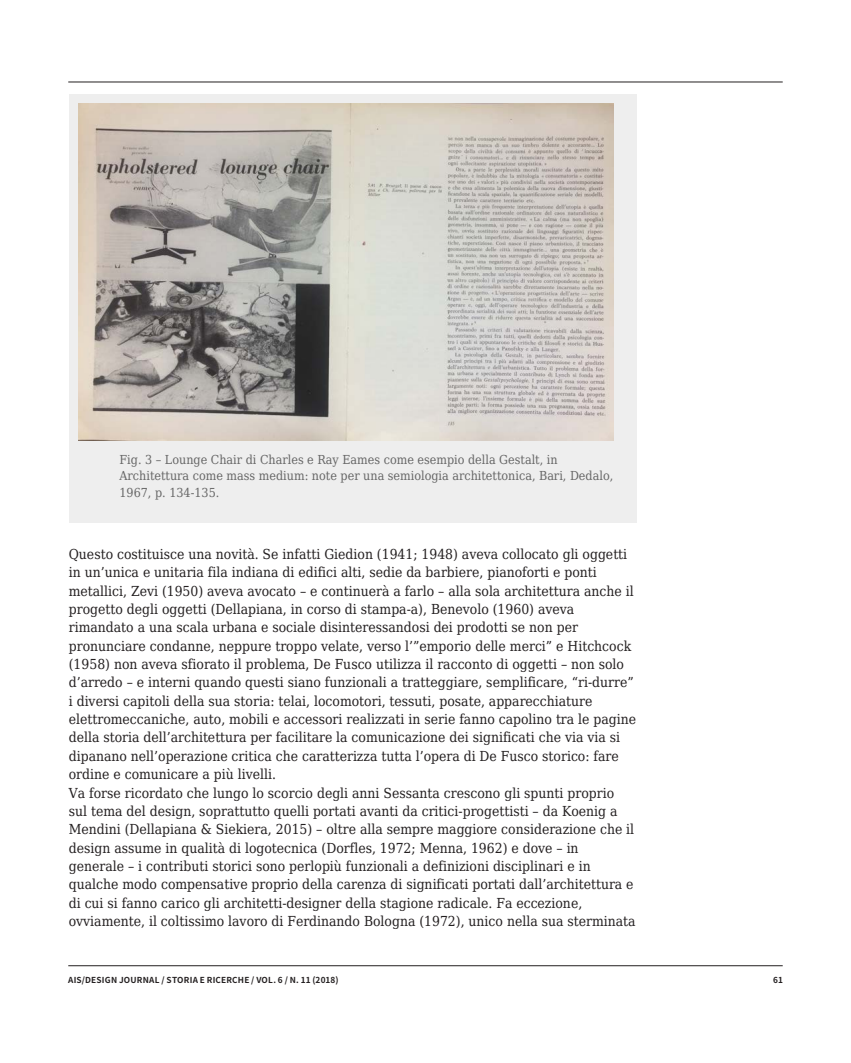
<style>
.page{position:relative;width:851px;height:1063px;background:#fff}
.page>*{position:absolute;margin:0;border:0;box-sizing:border-box;transform-origin:0 0}
.t1{font:13.8px/18.3px "DejaVu Serif Condensed";color:#231f20}
.t2{font:12.45px/16.5px "DejaVu Serif Condensed";color:#666}
.t3{font:700 8.25px "Noto Sans SC";letter-spacing:.025em;color:#231f20}
</style>
<div class="page">
<hr style="left:68px;top:82px;width:714px;height:1px;background:#231f20">
<hr style="left:68px;top:965px;width:714px;height:1px;background:#231f20">
<div style="left:69px;top:94px;width:567px;height:429px;background:#eee"></div>
<img style="left:78px;top:104px;width:535px;height:337px">
<p class="t2" style="left:119px;top:451px;width:495px">Fig. 3 – Lounge Chair di Charles e Ray Eames come esempio della Gestalt, in<br>Architettura come mass medium: note per una semiologia architettonica, Bari, Dedalo,<br>1967, p. 134-135.</p>
<p class="t1" style="left:69px;top:545px;width:569px">Questo costituisce una novità. Se infatti Giedion (1941; 1948) aveva collocato gli oggetti in un’unica e unitaria fila indiana di edifici alti, sedie da barbiere, pianoforti e ponti metallici, Zevi (1950) aveva avocato – e continuerà a farlo – alla sola architettura anche il progetto degli oggetti (Dellapiana, in corso di stampa-a), Benevolo (1960) aveva rimandato a una scala urbana e sociale disinteressandosi dei prodotti se non per pronunciare condanne, neppure troppo velate, verso l’”emporio delle merci” e Hitchcock (1958) non aveva sfiorato il problema, De Fusco utilizza il racconto di oggetti – non solo d’arredo – e interni quando questi siano funzionali a tratteggiare, semplificare, “ri-durre” i diversi capitoli della sua storia: telai, locomotori, tessuti, posate, apparecchiature elettromeccaniche, auto, mobili e accessori realizzati in serie fanno capolino tra le pagine della storia dell’architettura per facilitare la comunicazione dei significati che via via si dipanano nell’operazione critica che caratterizza tutta l’opera di De Fusco storico: fare ordine e comunicare a più livelli.<br>Va forse ricordato che lungo lo scorcio degli anni Sessanta crescono gli spunti proprio<br>sul tema del design, soprattutto quelli portati avanti da critici-progettisti – da Koenig a Mendini (Dellapiana &amp; Siekiera, 2015) – oltre alla sempre maggiore considerazione che il design assume in qualità di logotecnica (Dorfles, 1972; Menna, 1962) e dove – in generale – i contributi storici sono perlopiù funzionali a definizioni disciplinari e in qualche modo compensative proprio della carenza di significati portati dall’architettura e di cui si fanno carico gli architetti-designer della stagione radicale. Fa eccezione, ovviamente, il coltissimo lavoro di Ferdinando Bologna (1972), unico nella sua sterminata</p>
<p class="t3" style="left:68px;top:975px;width:272px">AIS/DESIGN JOURNAL / STORIA E RICERCHE / VOL. 6 / N. 11 (2018)</p>
<p class="t3" style="left:773px;top:975px;width:11px">61</p>
</div>
